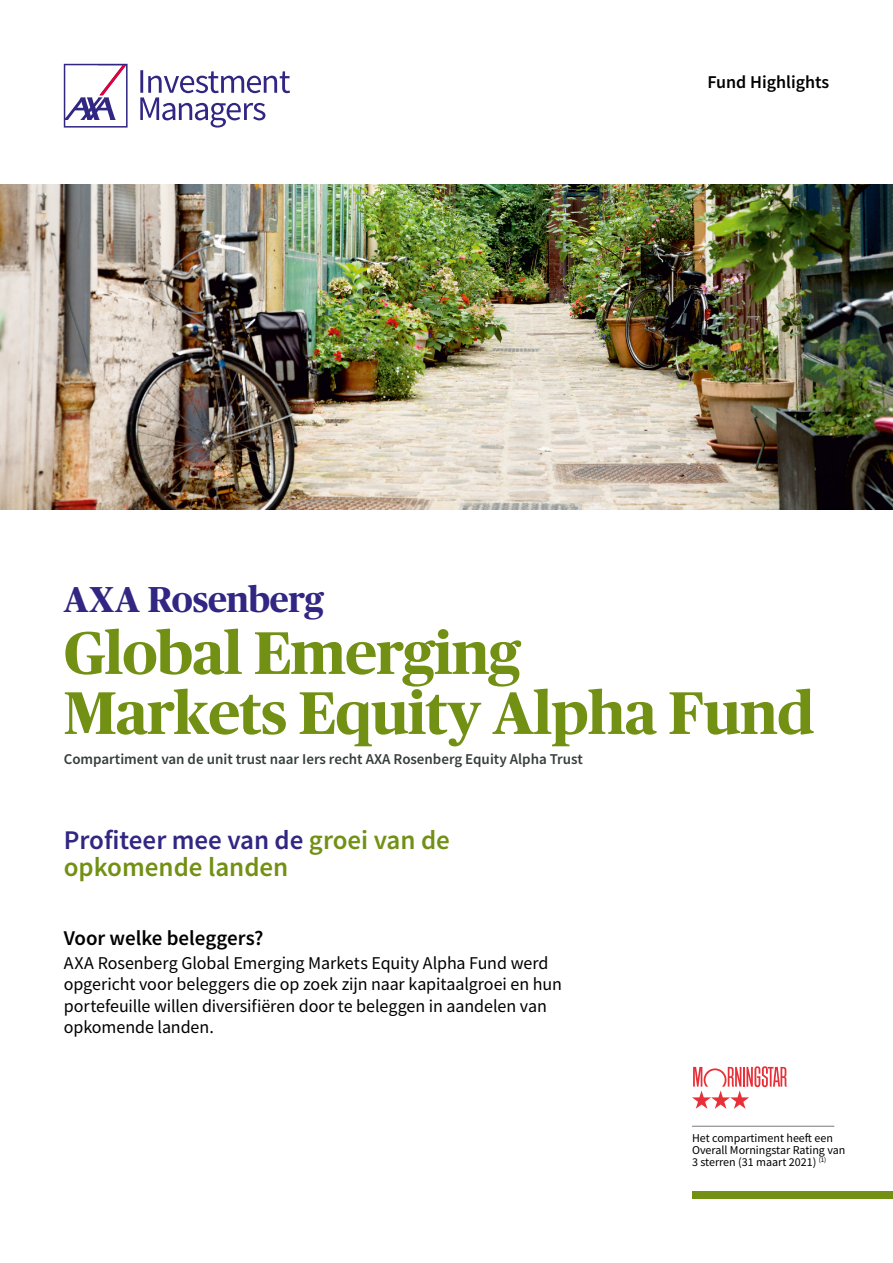
<style>
.page{position:relative;width:893px;height:1263px;background:#fff}
.page>*{position:absolute;margin:0;border:0;box-sizing:border-box;transform-origin:0 0}
.t1{font:700 60px/60px "Publico Headline";letter-spacing:-.01em;color:#729014}
.t2{font:700 36px "Publico Headline";letter-spacing:-.005em;color:#312783}
.t3{font:600 27px/27px "Source Sans Pro";color:#729014}
.t4{font:600 21px "Source Sans Pro";letter-spacing:-.005em;color:#000}
.t5{font:18px/21.6px "Source Sans Pro";letter-spacing:-.005em;color:#000}
.t6{font:600 18px "Source Sans Pro";color:#000}
.t7{font:600 15px "Source Sans Pro";color:#373c3c}
.t8{font:12px/12px "Source Sans Pro";color:#000}
.s1{color:#312783}
</style>
<div class="page">
<img style="left:0;top:185px;width:893px;height:324px">
<svg style="left:64px;top:64px;width:226px;height:64px"></svg>
<svg style="left:99px;top:65px;width:27px;height:31px"></svg>
<hr style="left:692px;top:1126px;width:142px;height:1px;background:#797979">
<svg style="left:692px;top:1066px;width:95px;height:43px"></svg>
<div style="left:692px;top:1191px;width:201px;height:7px;background:#729014"></div>
<p class="t6" style="left:707px;top:70px;width:123px">Fund Highlights</p>
<h2 class="t2" style="left:64px;top:573px;width:262px">AXA Rosenberg</h2>
<h1 class="t1" style="left:64px;top:619px;width:752px">Global Emerging<br>Markets Equity Alpha Fund</h1>
<p class="t7" style="left:64px;top:749px;width:520px">Compartiment van de unit trust naar Iers recht AXA Rosenberg Equity Alpha Trust</p>
<h3 class="t3" style="left:64px;top:827px;width:388px"><span class="s1">Profiteer mee van de</span> groei van de opkomende landen</h3>
<p class="t4" style="left:64px;top:924px;width:201px">Voor welke beleggers?</p>
<p class="t5" style="left:64px;top:952px;width:500px">AXA Rosenberg Global Emerging Markets Equity Alpha Fund werd opgericht voor beleggers die op zoek zijn naar kapitaalgroei en hun portefeuille willen diversifiëren door te beleggen in aandelen van opkomende landen.</p>
<p class="t8" style="left:692px;top:1132px;width:155px">Het compartiment heeft een<br>Overall Morningstar Rating van<br>3 sterren (31 maart 2021) <sup>(1)</sup></p>
</div>
